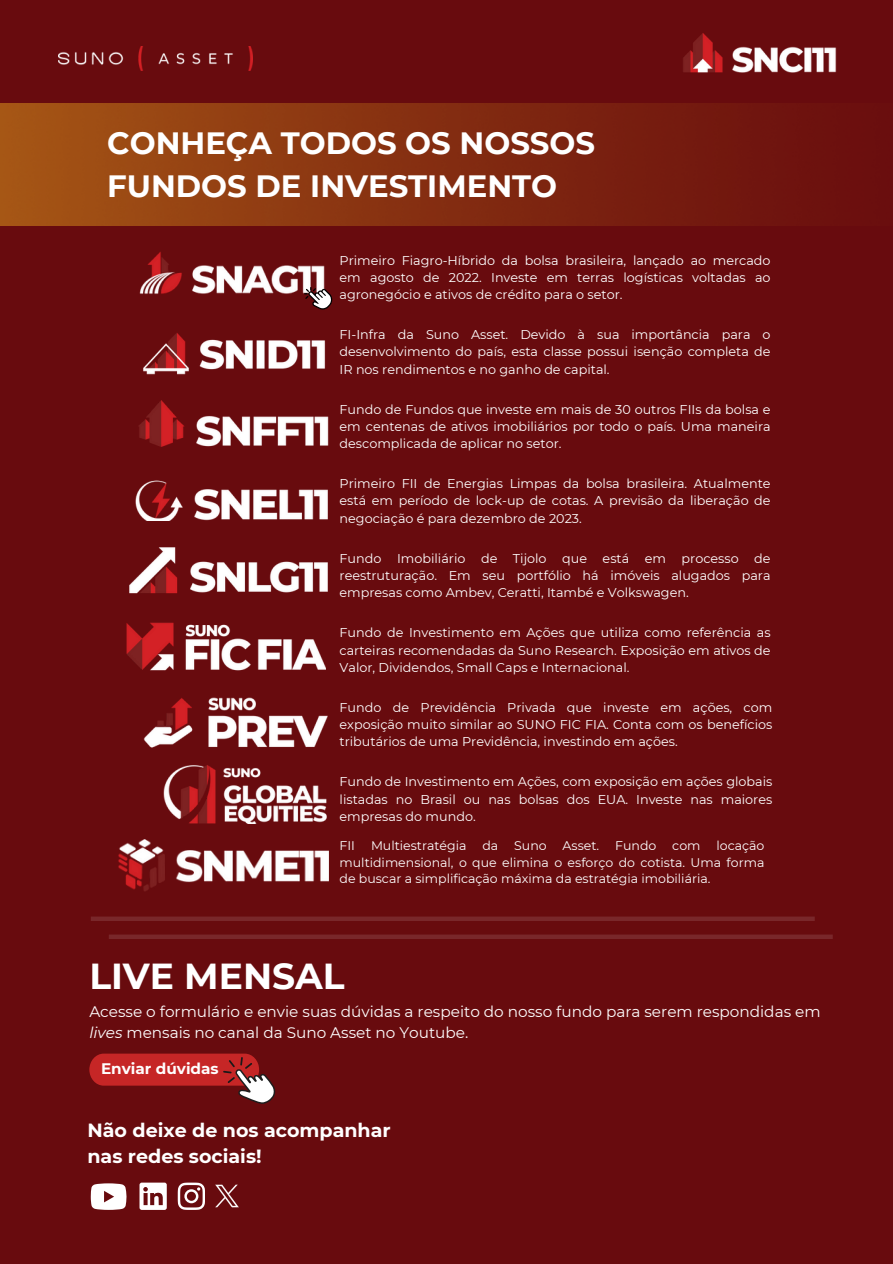
<style>
.page{position:relative;width:893px;height:1264px;background:#fff}
.page>*{position:absolute;margin:0;border:0;box-sizing:border-box;transform-origin:0 0}
.t1{font:700 36px "Montserrat";color:#fff}
.t2{font:700 30.75px/42.5px "Montserrat";color:#fff}
.t3{font:700 19.05px/25.8px "Montserrat";color:#fff}
.t4{font:15.3px/20.9px "Montserrat";color:#fff}
.t5{font:700 15.3px "Montserrat";color:#fff}
.t6{font:12.75px/17.2px "Montserrat";color:#fff;text-align:justify}
.t7{font:12.45px/16.6px "Montserrat";color:#fff;text-align:justify}
.s1{font-style:italic}
</style>
<div class="page">
<div style="left:0;top:0;width:892px;height:1263px;background:#680b0e"></div>
<img style="left:58px;top:47px;width:195px;height:23px">
<img style="left:683px;top:33px;width:154px;height:40px">
<svg style="left:178px;top:1182px;width:27px;height:27px"></svg>
<div style="left:89px;top:1053px;width:170px;height:32px;background:#c62626;border-radius:15px"></div>
<svg style="left:223px;top:1057px;width:53px;height:47px"></svg>
<img style="left:139px;top:252px;width:186px;height:42px">
<div style="left:91px;top:916px;width:723px;height:5px;background:#79272a"></div>
<img style="left:0;top:103px;width:756px;height:123px">
<img style="left:143px;top:333px;width:183px;height:42px">
<img style="left:139px;top:400px;width:189px;height:46px">
<img style="left:135px;top:480px;width:192px;height:40px">
<img style="left:129px;top:547px;width:198px;height:47px">
<img style="left:126px;top:622px;width:200px;height:48px">
<img style="left:143px;top:697px;width:185px;height:51px">
<img style="left:163px;top:765px;width:164px;height:58px">
<svg style="left:91px;top:1183px;width:35px;height:26px"></svg>
<img style="left:215px;top:1184px;width:24px;height:24px">
<svg style="left:139px;top:1182px;width:27px;height:27px"></svg>
<svg style="left:304px;top:287px;width:28px;height:22px"></svg>
<img style="left:118px;top:839px;width:210px;height:52px">
<div style="left:109px;top:934px;width:723px;height:5px;background:#79272a"></div>
<p class="t2" style="left:107px;top:122px;width:489px">CONHEÇA TODOS OS NOSSOS<br>FUNDOS DE INVESTIMENTO</p>
<p class="t6" style="left:339px;top:252px;width:432px">Primeiro Fiagro-Híbrido da bolsa brasileira, lançado ao mercado em agosto de 2022. Investe em terras logísticas voltadas ao agronegócio e ativos de crédito para o setor.</p>
<p class="t6" style="left:339px;top:326px;width:432px">FI-Infra da Suno Asset. Devido à sua importância para o desenvolvimento do país, esta classe possui isenção completa de IR nos rendimentos e no ganho de capital.</p>
<p class="t6" style="left:339px;top:400px;width:432px">Fundo de Fundos que investe em mais de 30 outros FIIs da bolsa e em centenas de ativos imobiliários por todo o país. Uma maneira descomplicada de aplicar no setor.</p>
<p class="t6" style="left:339px;top:475px;width:432px">Primeiro FII de Energias Limpas da bolsa brasileira. Atualmente está em período de lock-up de cotas. A previsão da liberação de negociação é para dezembro de 2023.</p>
<p class="t6" style="left:339px;top:549px;width:432px">Fundo Imobiliário de Tijolo que está em processo de reestruturação. Em seu portfólio há imóveis alugados para empresas como Ambev, Ceratti, Itambé e Volkswagen.</p>
<p class="t6" style="left:339px;top:624px;width:432px">Fundo de Investimento em Ações que utiliza como referência as carteiras recomendadas da Suno Research. Exposição em ativos de Valor, Dividendos, Small Caps e Internacional.</p>
<p class="t6" style="left:339px;top:698px;width:434px">Fundo de Previdência Privada que investe em ações, com exposição muito similar ao SUNO FIC FIA. Conta com os benefícios tributários de uma Previdência, investindo em ações.</p>
<p class="t6" style="left:339px;top:773px;width:434px">Fundo de Investimento em Ações, com exposição em ações globais listadas no Brasil ou nas bolsas dos EUA. Investe nas maiores empresas do mundo.</p>
<p class="t7" style="left:339px;top:837px;width:426px;text-indent:377px">locação multidimensional, o que elimina o esforço do cotista. Uma forma de buscar a simplificação máxima da estratégia imobiliária.</p>
<p class="t7" style="left:339px;top:837px;width:17px">FII</p>
<p class="t7" style="left:371px;top:837px;width:97px">Multiestratégia</p>
<p class="t7" style="left:482px;top:837px;width:17px">da</p>
<p class="t7" style="left:514px;top:837px;width:34px">Suno</p>
<p class="t7" style="left:562px;top:837px;width:38px">Asset.</p>
<p class="t7" style="left:615px;top:837px;width:43px">Fundo</p>
<p class="t7" style="left:672px;top:837px;width:30px">com</p>
<p class="t1" style="left:89px;top:954px;width:257px">LIVE MENSAL</p>
<p class="t4" style="left:89px;top:1000px;width:732px">Acesse o formulário e envie suas dúvidas a respeito do nosso fundo para serem respondidas em <span class="s1">lives</span> mensais no canal da Suno Asset no Youtube.</p>
<p class="t5" style="left:101px;top:1058px;width:119px">Enviar dúvidas</p>
<p class="t3" style="left:87px;top:1116px;width:305px">Não deixe de nos acompanhar nas redes sociais!</p>
</div>
